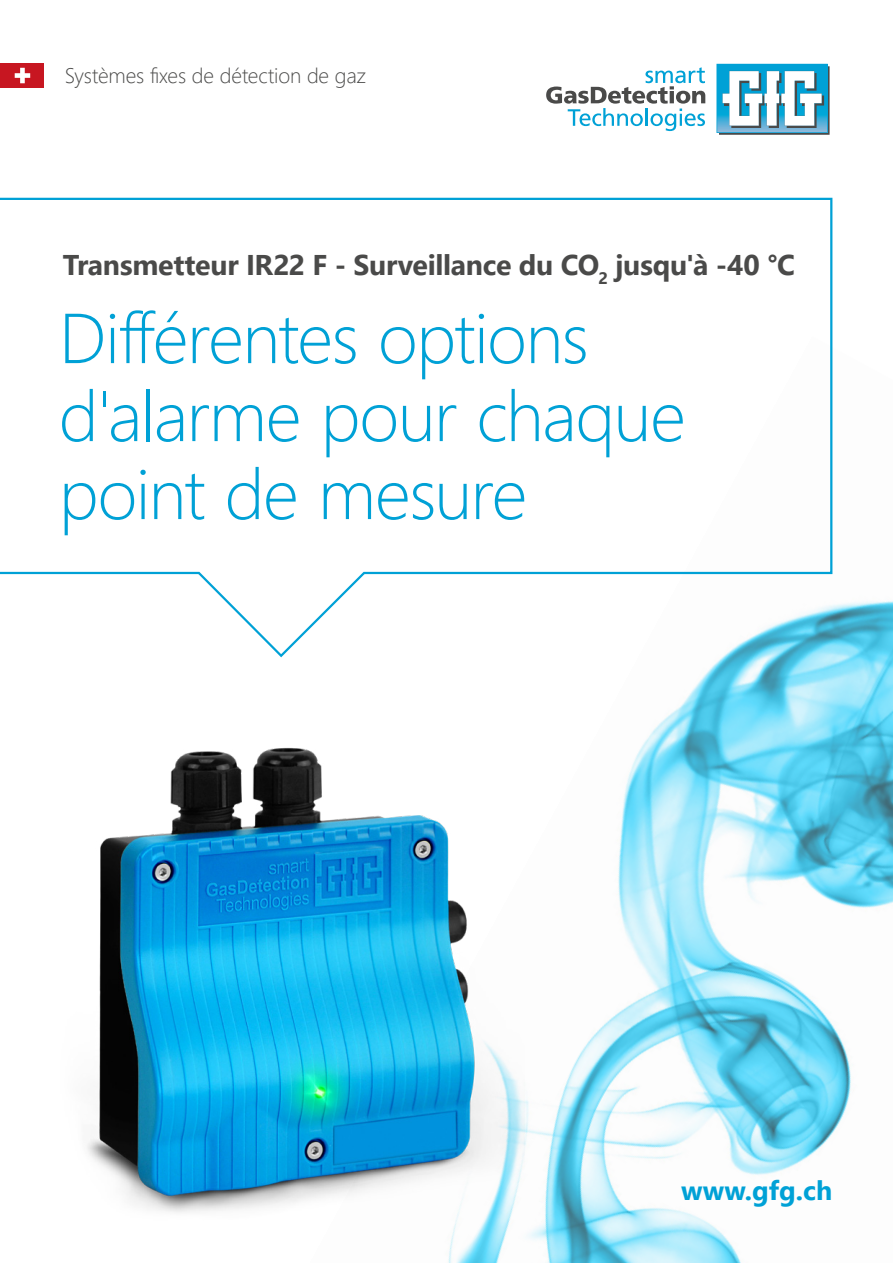
<style>
.page{position:relative;width:893px;height:1263px;background:#fff}
.page>*{position:absolute;margin:0;border:0;box-sizing:border-box;transform-origin:0 0}
.t1{font:300 70.5px/78px "Segoe UI";letter-spacing:-.02em;color:#00a1d6}
.t2{font:700 28.5px "Segoe UI";letter-spacing:-.01em;color:#4a4a49}
.t3{font:700 27px "Segoe UI";color:#00a1d6}
.t4{font:300 21px "Segoe UI";letter-spacing:-.005em;color:#4a4a49}
</style>
<div class="page">
<img style="left:448px;top:601px;width:445px;height:662px">
<img style="left:87px;top:720px;width:438px;height:526px">
<svg style="left:716px;top:64px;width:114px;height:71px"></svg>
<svg style="left:546px;top:67px;width:159px;height:64px"></svg>
<svg style="left:0;top:197px;width:834px;height:462px"></svg>
<div style="left:0;top:63px;width:44px;height:25px;background:#c71621"></div>
<svg style="left:15px;top:68px;width:15px;height:15px"></svg>
<p class="t4" style="left:65px;top:56px;width:303px">Systèmes fixes de détection de gaz</p>
<p class="t2" style="left:63px;top:237px;width:734px">Transmetteur IR22 F - Surveillance du CO<sub>2</sub> jusqu'à -40 °C</p>
<p class="t1" style="left:59px;top:292px;width:628px">Différentes options d'alarme pour chaque point de mesure</p>
<p class="t3" style="left:681px;top:1164px;width:153px">www.gfg.ch</p>
</div>
